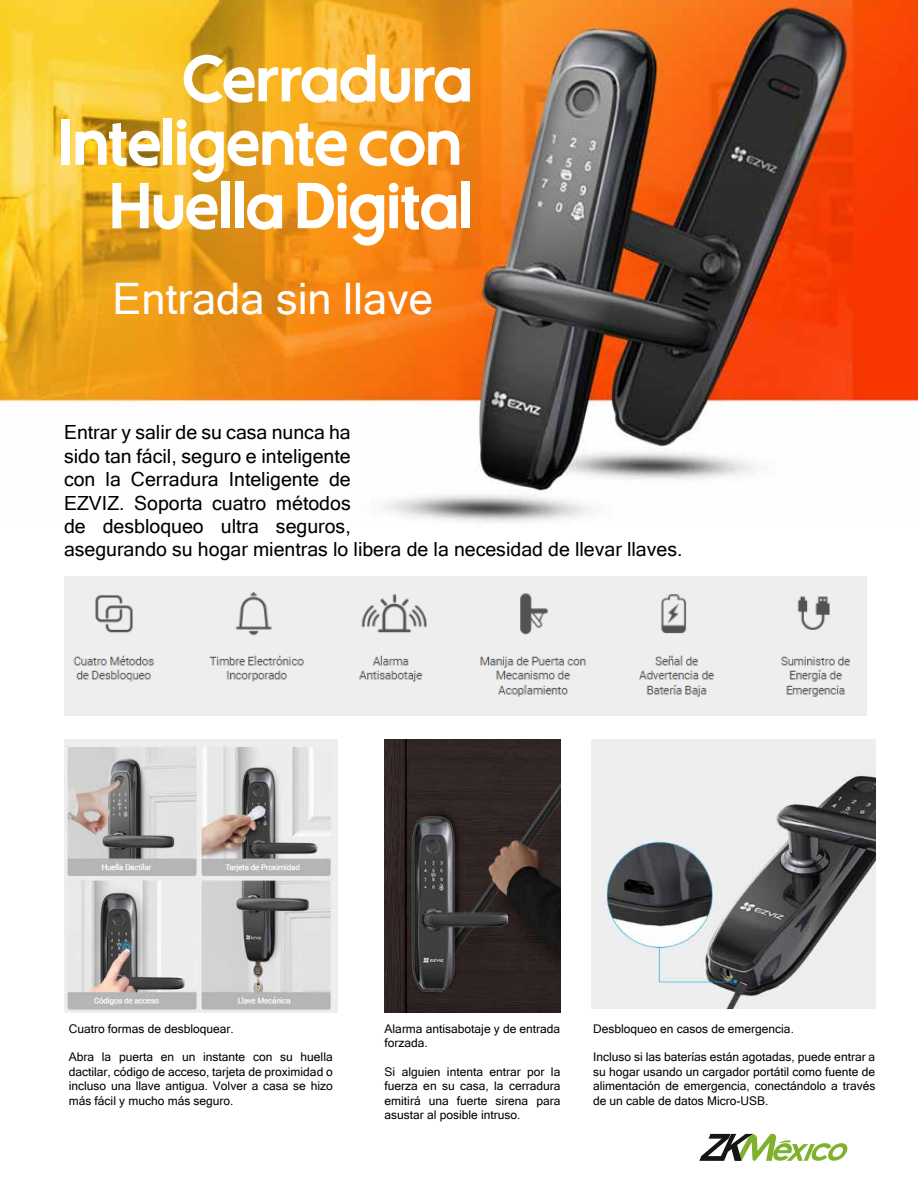
<style>
.page{position:relative;width:918px;height:1188px;background:#fff}
.page>*{position:absolute;margin:0;border:0;box-sizing:border-box;transform-origin:0 0}
.t1{font:52.95px/63.4px "Mouser";color:#fff;text-align:right}
.t2{font:43.35px "Microsoft Sans Serif";color:#fff}
.t3{font:19.5px/23.4px "Microsoft Sans Serif";color:#000}
.t4{font:12px/14.4px "Microsoft Sans Serif";color:#000;text-align:justify}
</style>
<div class="page">
<img style="left:0;top:0;width:918px;height:522px">
<img style="left:65px;top:577px;width:801px;height:139px">
<img style="left:64px;top:739px;width:274px;height:274px">
<img style="left:385px;top:739px;width:175px;height:274px">
<img style="left:591px;top:739px;width:284px;height:270px">
<svg style="left:699px;top:1134px;width:148px;height:27px"></svg>
<h1 class="t1" style="left:59px;top:49px;width:415px">Cerradura<br>Inteligente con<br>Huella Digital</h1>
<h2 class="t2" style="left:112px;top:270px;width:322px">Entrada sin llave</h2>
<h3 class="t3" style="left:64px;top:420px;width:620px">Entrar y salir de su casa nunca ha<br>sido tan fácil, seguro e inteligente<br>con la Cerradura Inteligente de<br>EZVIZ. Soporta cuatro métodos<br>de desbloqueo ultra seguros,<br>asegurando su hogar mientras lo libera de la necesidad de llevar llaves.</h3>
<p class="t4" style="left:69px;top:1021px;width:167px">Cuatro formas de desbloquear.</p>
<p class="t4" style="left:69px;top:1050px;width:266px">Abra la puerta en un instante con su huella dactilar, código de acceso, tarjeta de proximidad o incluso una llave antigua. Volver a casa se hizo más fácil y mucho más seguro.</p>
<p class="t4" style="left:385px;top:1021px;width:177px">Alarma antisabotaje y de entrada forzada.</p>
<p class="t4" style="left:385px;top:1064px;width:177px">Si alguien intenta entrar por la fuerza en su casa, la cerradura emitirá una fuerte sirena para asustar al posible intruso.</p>
<p class="t4" style="left:593px;top:1021px;width:202px">Desbloqueo en casos de emergencia.</p>
<p class="t4" style="left:593px;top:1050px;width:284px">Incluso si las baterías están agotadas, puede entrar a su hogar usando un cargador portátil como fuente de alimentación de emergencia, conectándolo a través de un cable de datos Micro-USB.</p>
</div>
